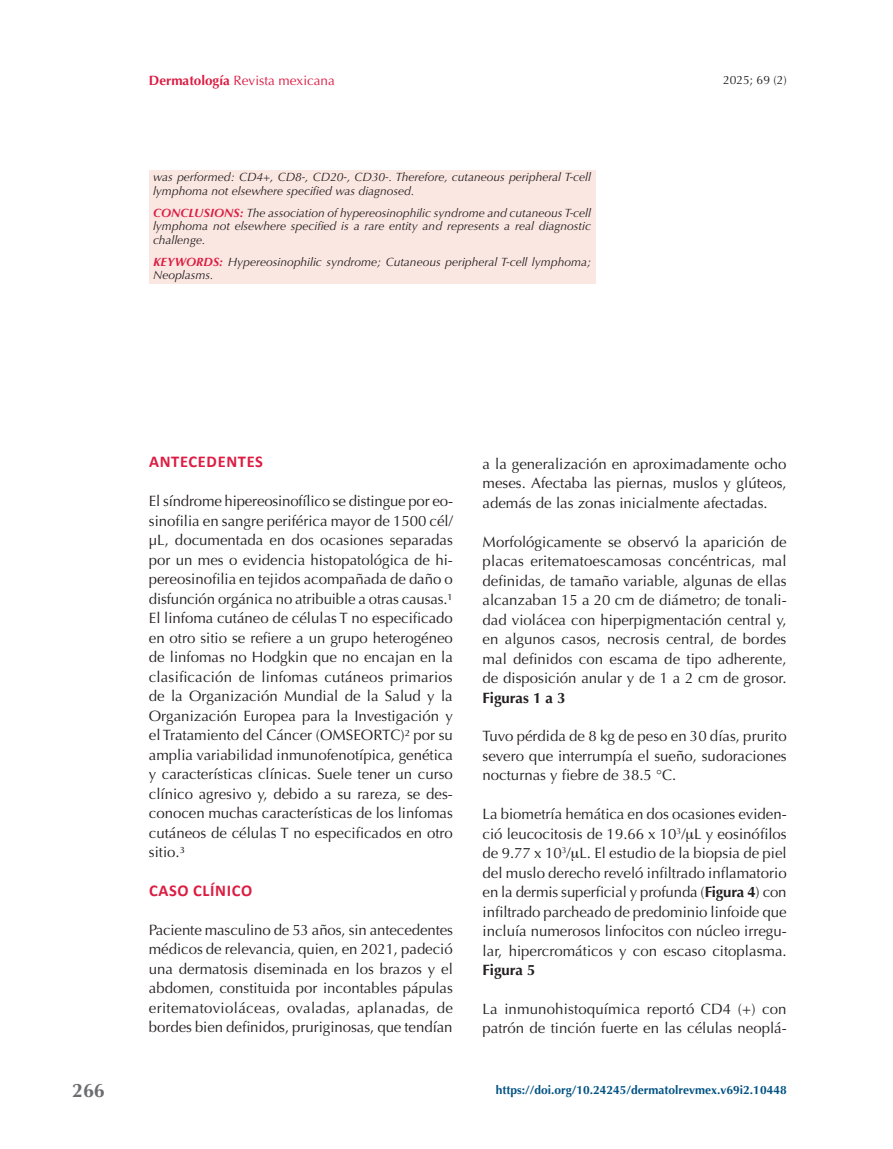
<style>
.page{position:relative;width:893px;height:1149px;background:#fff}
.page>*{position:absolute;margin:0;border:0;box-sizing:border-box;transform-origin:0 0}
.t1{font:700 19.5px "Optima";color:#6c6d70}
.t2{font:700 16.5px "Calibri";letter-spacing:.04em;color:#dc1c42}
.t3{font:15px/19.5px "Optima";color:#231f20;text-align:justify}
.t4{font:700 15px "Optima";color:#231f20}
.t5{font:13.5px "Optima";color:#dc1c42}
.t6{font:italic 12px/13.5px "Optima";color:#231f20}
.t7{font:700 12px "Optima";color:#025284}
.t8{font:12px "Optima";color:#231f20}
.s1{font-weight:700}
.s2{font-weight:700;color:#dc1c42}
</style>
<div class="page">
<div style="left:149px;top:170px;width:446px;height:113px;background:#fbe7e2"></div>
<p class="t5" style="left:149px;top:73px;width:188px"><span class="s1">Dermatología</span> Revista mexicana</p>
<p class="t6" style="left:153px;top:170px;width:439px">was performed: CD4+, CD8-, CD20-, CD30-. Therefore, cutaneous peripheral T-cell lymphoma not elsewhere specified was diagnosed.</p>
<p class="t6" style="left:153px;top:206px;width:439px;text-align:justify"><span class="s2">CONCLUSIONS:</span> The association of hypereosinophilic syndrome and cutaneous T-cell lymphoma not elsewhere specified is a rare entity and represents a real diagnostic challenge.</p>
<p class="t6" style="left:153px;top:255px;width:439px"><span class="s2">KEYWORDS:</span> Hypereosinophilic syndrome; Cutaneous peripheral T-cell lymphoma;<br>Neoplasms.</p>
<p class="t8" style="left:723px;top:73px;width:65px">2025; 69 (2)</p>
<h1 class="t1" style="left:72px;top:1079px;width:34px">266</h1>
<p class="t2" style="left:149px;top:451px;width:115px">ANTECEDENTES</p>
<p class="t3" style="left:149px;top:491px;width:306px">El síndrome hipereosinofílico se distingue por eo&shy;sinofilia en sangre periférica mayor de 1500 cél/ μL, documentada en dos ocasiones separadas por un mes o evidencia histopatológica de hi&shy;pereosinofilia en tejidos acompañada de daño o disfunción orgánica no atribuible a otras causas.¹<br>El linfoma cutáneo de células T no especificado en otro sitio se refiere a un grupo heterogéneo de linfomas no Hodgkin que no encajan en la clasificación de linfomas cutáneos primarios de la Organización Mundial de la Salud y la Organización Europea para la Investigación y el Tratamiento del Cáncer (OMSEORTC)² por su amplia variabilidad inmunofenotípica, genética y características clínicas. Suele tener un curso clínico agresivo y, debido a su rareza, se des&shy;conocen muchas características de los linfomas cutáneos de células T no especificados en otro sitio.³</p>
<p class="t2" style="left:149px;top:879px;width:105px">CASO CLÍNICO</p>
<p class="t3" style="left:149px;top:919px;width:306px">Paciente masculino de 53 años, sin antecedentes médicos de relevancia, quien, en 2021, padeció una dermatosis diseminada en los brazos y el abdomen, constituida por incontables pápulas eritematovioláceas, ovaladas, aplanadas, de bordes bien definidos, pruriginosas, que tendían</p>
<p class="t3" style="left:483px;top:454px;width:306px">a la generalización en aproximadamente ocho meses. Afectaba las piernas, muslos y glúteos, además de las zonas inicialmente afectadas.</p>
<p class="t3" style="left:483px;top:531px;width:306px">Morfológicamente se observó la aparición de placas eritematoescamosas concéntricas, mal definidas, de tamaño variable, algunas de ellas alcanzaban 15 a 20 cm de diámetro; de tonali&shy;dad violácea con hiperpigmentación central y, en algunos casos, necrosis central, de bordes mal definidos con escama de tipo adherente, de disposición anular y de 1 a 2 cm de grosor.</p>
<p class="t4" style="left:483px;top:688px;width:84px">Figuras 1 a 3</p>
<p class="t3" style="left:483px;top:726px;width:306px">Tuvo pérdida de 8 kg de peso en 30 días, prurito severo que interrumpía el sueño, sudoraciones nocturnas y fiebre de 38.5 °C.</p>
<p class="t3" style="left:483px;top:804px;width:306px">La biometría hemática en dos ocasiones eviden&shy;ció leucocitosis de 19.66 x 10<sup>3</sup>/ L y eosinófilos de 9.77 x 10<sup>3</sup>/ L. El estudio de la biopsia de piel del muslo derecho reveló infiltrado inflamatorio en la dermis superficial y profunda (<span class="s1">Figura 4</span>) con infiltrado parcheado de predominio linfoide que incluía numerosos linfocitos con núcleo irregu&shy;lar, hipercromáticos y con escaso citoplasma.</p>
<p class="t4" style="left:483px;top:961px;width:54px">Figura 5</p>
<p class="t3" style="left:483px;top:998px;width:306px">La inmunohistoquímica reportó CD4 (+) con patrón de tinción fuerte en las células neoplá-</p>
<p class="t7" style="left:496px;top:1082px;width:292px">https://doi.org/10.24245/dermatolrevmex.v69i2.10448</p>
</div>
